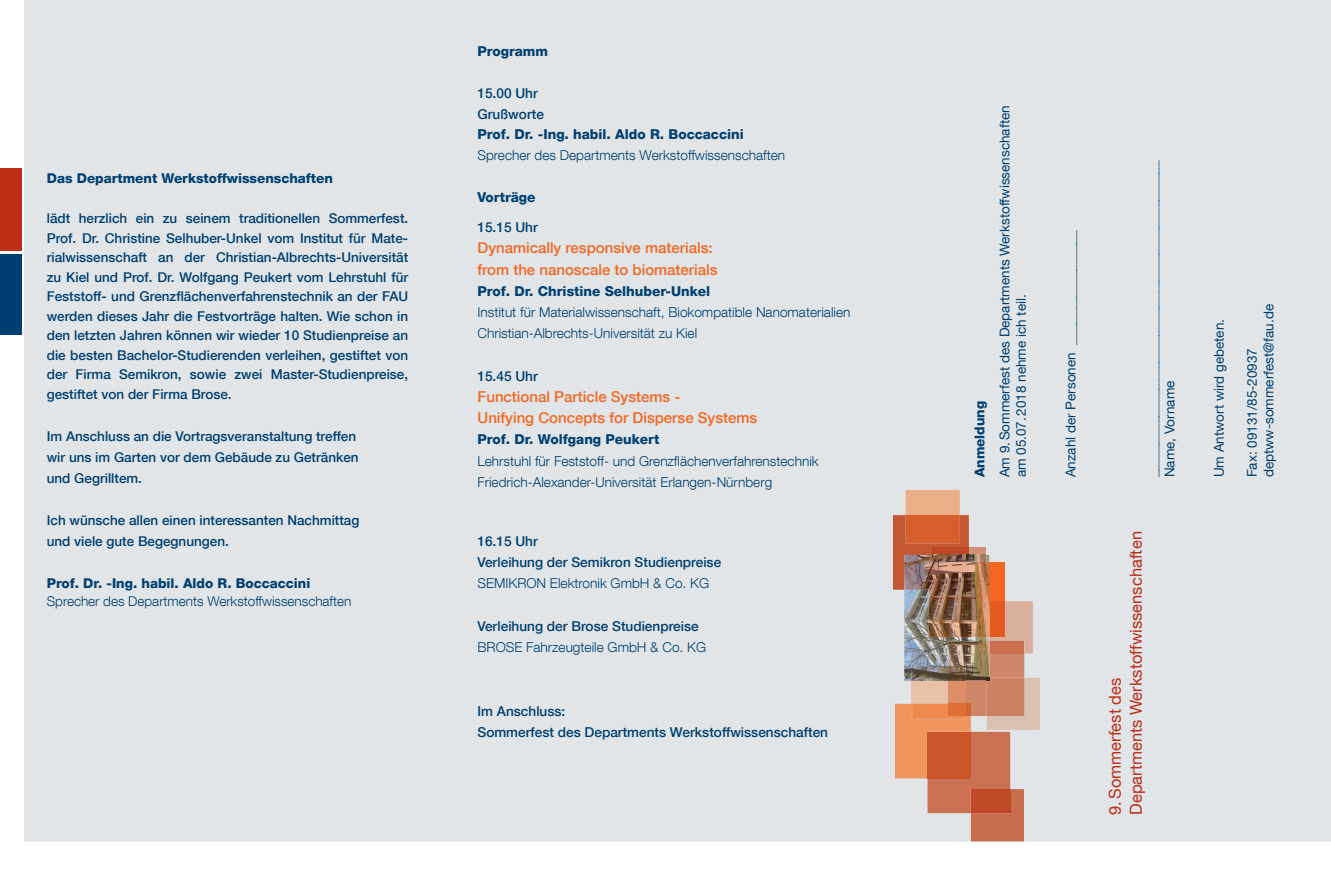
<style>
.page{position:relative;width:1331px;height:893px;background:#fff}
.page>*{position:absolute;margin:0;border:0;box-sizing:border-box;transform-origin:0 0}
.t1{font:16.5px/21px "Helvetica Neue LT Com";color:#bc2e18}
.t2{font:500 15px/21.1px "Helvetica Neue LT Com";color:#f36821}
.t3{font:300 13.65px/21.1px "Helvetica Neue LT Com";color:#004071}
.t4{font:500 13.65px/21.1px "Helvetica Neue LT Com";color:#004071}
.t5{font:800 13.65px "Helvetica Neue LT Com";color:#004071}
.t6{font:500 13.5px/19.5px "Helvetica Neue LT Com";color:#004071}
.t7{font:13.5px/16.5px "Helvetica Neue LT Com";color:#004071}
.t8{font:800 13.5px "Helvetica Neue LT Com";color:#004071}
.t9{font:300 13.5px "Helvetica Neue LT Com";color:#004071}
</style>
<div class="page">
<div style="left:893px;top:0;width:438px;height:842px;background:#e1e5e8"></div>
<div style="left:24px;top:0;width:422px;height:842px;background:#e1e5e8"></div>
<div style="left:446px;top:0;width:447px;height:842px;background:#e1e5e8"></div>
<div style="left:0;top:253px;width:21px;height:84px;background:#004071"></div>
<div style="left:0;top:168px;width:21px;height:85px;background:#bc2e18"></div>
<hr style="left:0;top:335px;width:22px;height:3px;background:#fff">
<hr style="left:0;top:251px;width:22px;height:3px;background:#fff">
<div style="left:929px;top:562px;width:76px;height:75px;background:#f36821"></div>
<div style="left:969px;top:547px;width:17px;height:8px;background:#d09076"></div>
<svg style="left:893px;top:490px;width:76px;height:100px;background:#d57e5a"></svg>
<img style="left:904px;top:555px;width:85px;height:46px">
<img style="left:929px;top:562px;width:60px;height:39px">
<img style="left:932px;top:555px;width:54px;height:45px">
<svg style="left:895px;top:601px;width:145px;height:240px"></svg>
<img style="left:911px;top:666px;width:55px;height:14px">
<img style="left:904px;top:555px;width:28px;height:35px">
<img style="left:929px;top:562px;width:40px;height:28px">
<p class="t8" style="left:47px;top:170px;width:288px">Das Department Werkstoffwissenschaften</p>
<p class="t6" style="left:47px;top:209px;width:363px;text-align:justify">lädt herzlich ein zu seinem traditionellen Sommerfest.<br>Prof. Dr. Christine Selhuber-Unkel vom Institut für Mate&shy;rialwissenschaft an der Christian-Albrechts-Universität zu Kiel und Prof. Dr. Wolfgang Peukert vom Lehrstuhl für Feststoff- und Grenzflächenverfahrenstechnik an der FAU werden dieses Jahr die Festvorträge halten. Wie schon in den letzten Jahren können wir wieder 10 Studienpreise an die besten Bachelor-Studierenden verleihen, gestiftet von der Firma Semikron, sowie zwei Master-Studienpreise, gestiftet von der Firma Brose.</p>
<p class="t6" style="left:47px;top:425px;width:313px;line-height:21px">Im Anschluss an die Vortragsveranstaltung treffen wir uns im Garten vor dem Gebäude zu Getränken und Gegrilltem.</p>
<p class="t6" style="left:47px;top:509px;width:314px;line-height:21px">Ich wünsche allen einen interessanten Nachmittag und viele gute Begegnungen.</p>
<p class="t8" style="left:47px;top:575px;width:265px">Prof. Dr. -Ing. habil. Aldo R. Boccaccini</p>
<p class="t9" style="left:47px;top:593px;width:306px">Sprecher des Departments Werkstoffwissenschaften</p>
<p class="t5" style="left:477px;top:43px;width:72px">Programm</p>
<p class="t4" style="left:477px;top:83px;width:68px">15.00 Uhr<br>Grußworte</p>
<p class="t5" style="left:477px;top:126px;width:268px">Prof. Dr. -Ing. habil. Aldo R. Boccaccini</p>
<p class="t3" style="left:477px;top:144px;width:309px">Sprecher des Departments Werkstoffwissenschaften</p>
<p class="t5" style="left:477px;top:189px;width:60px">Vorträge</p>
<p class="t4" style="left:477px;top:217px;width:62px">15.15 Uhr</p>
<p class="t2" style="left:477px;top:237px;width:242px">Dynamically responsive materials: from the nanoscale to biomaterials</p>
<p class="t5" style="left:477px;top:283px;width:234px">Prof. Dr. Christine Selhuber-Unkel</p>
<p class="t3" style="left:477px;top:301px;width:374px">Institut für Materialwissenschaft, Biokompatible Nanomaterialien<br>Christian-Albrechts-Universität zu Kiel</p>
<p class="t4" style="left:477px;top:365px;width:62px">15.45 Uhr</p>
<p class="t2" style="left:477px;top:386px;width:281px">Functional Particle Systems -<br>Unifying Concepts for Disperse Systems</p>
<p class="t5" style="left:477px;top:431px;width:183px">Prof. Dr. Wolfgang Peukert</p>
<p class="t3" style="left:477px;top:450px;width:343px">Lehrstuhl für Feststoff- und Grenzflächenverfahrenstechnik<br>Friedrich-Alexander-Universität Erlangen-Nürnberg</p>
<p class="t4" style="left:477px;top:530px;width:245px">16.15 Uhr<br>Verleihung der Semikron Studienpreise</p>
<p class="t3" style="left:477px;top:573px;width:233px">SEMIKRON Elektronik GmbH &amp; Co. KG</p>
<p class="t4" style="left:477px;top:615px;width:223px">Verleihung der Brose Studienpreise</p>
<p class="t3" style="left:477px;top:636px;width:230px">BROSE Fahrzeugteile GmbH &amp; Co. KG</p>
<p class="t4" style="left:477px;top:700px;width:352px">Im Anschluss:<br>Sommerfest des Departments Werkstoffwissenschaften</p>
<p class="t8" style="left:971px;top:477px;width:78px;rotate:-90deg">Anmeldung</p>
<p class="t7" style="left:996px;top:477px;width:374px;rotate:-90deg">Am 9. Sommerfest des Departments Werkstoffwissenschaften am 05.07. 2018 nehme ich teil.</p>
<p class="t7" style="left:1062px;top:477px;width:249px;rotate:-90deg">Anzahl der Personen _________________</p>
<p class="t7" style="left:1144px;top:477px;width:319px;rotate:-90deg">_______________________________________________<br>Name, Vorname</p>
<p class="t1" style="left:1104px;top:815px;width:285px;rotate:-90deg">9. Sommerfest des<br>Departments Werkstoffwissenschaften</p>
<p class="t7" style="left:1210px;top:477px;width:160px;rotate:-90deg">Um Antwort wird gebeten.</p>
<p class="t7" style="left:1243px;top:477px;width:175px;rotate:-90deg">Fax: 09131/85-20937 deptww-sommerfest@fau.de</p>
</div>
